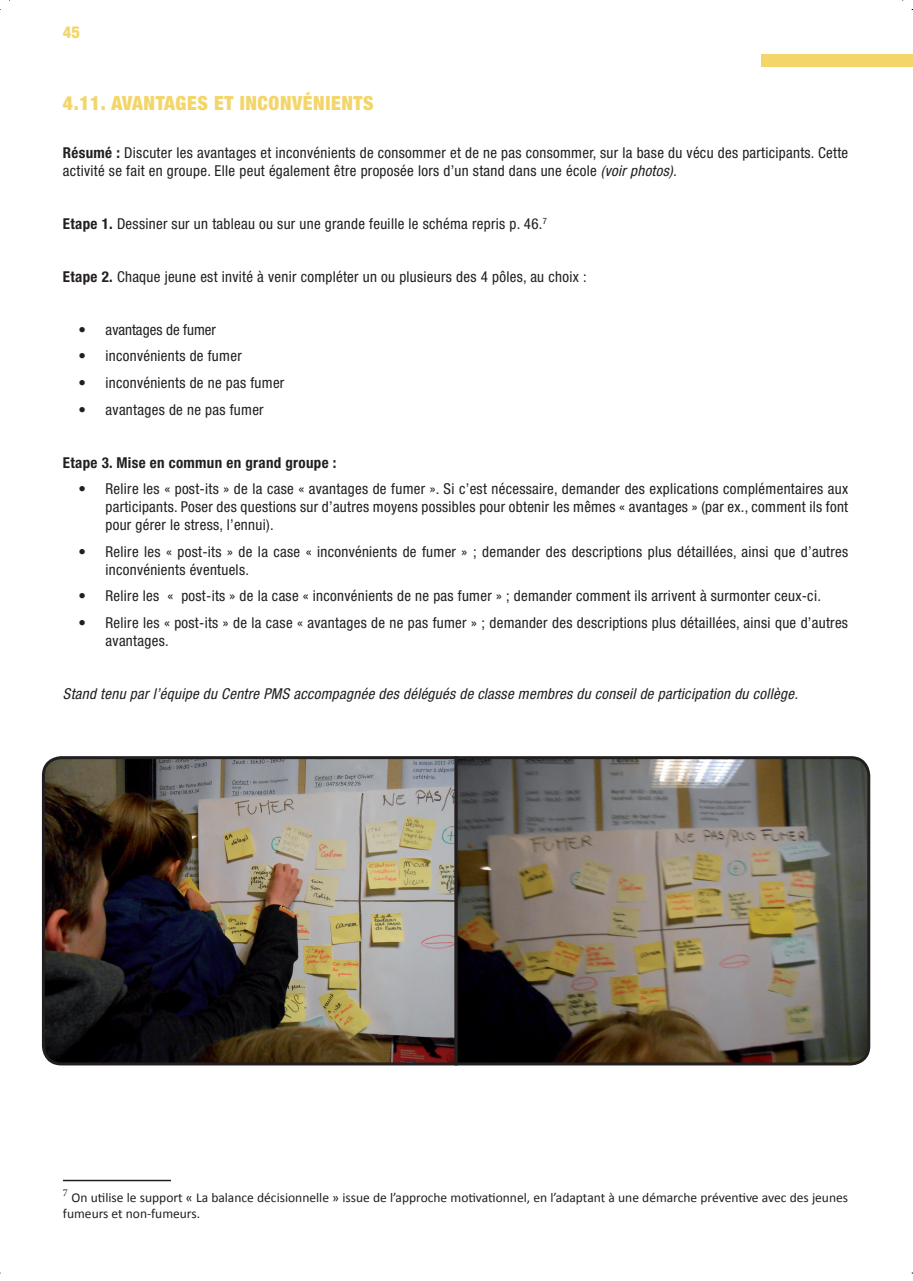
<style>
.page{position:relative;width:913px;height:1281px;background:#fff}
.page>*{position:absolute;margin:0;border:0;box-sizing:border-box;transform-origin:0 0}
.t1{font:900 condensed 19.5px "Helvetica Neue";letter-spacing:.03em;color:#f3d569}
.t2{font:800 condensed 16.5px "Helvetica Neue";color:#f3d569}
.t3{font:condensed 15px/18px "Helvetica Neue";letter-spacing:.02em;color:#231f20}
.t4{font:italic condensed 15px "Helvetica Neue";letter-spacing:.02em;color:#231f20}
.t5{font:700 condensed 15px "Helvetica Neue";color:#231f20}
.t6{font:condensed 15px "Helvetica Neue";color:#231f20}
.t7{font:13.5px/16.2px "Calibri";color:#231f20}
.s1{font-weight:700}
.s2{font-style:italic}
</style>
<div class="page">
<div style="left:761px;top:54px;width:152px;height:13px;background:#f3d569"></div>
<hr style="left:63px;top:1179px;width:108px;height:2px;background:#231f20">
<img style="left:41px;top:756px;width:412px;height:310px">
<img style="left:453px;top:756px;width:418px;height:310px">
<p class="t2" style="left:63px;top:22px;width:19px">45</p>
<h1 class="t1" style="left:63px;top:91px;width:312px">4.11. AVANTAGES ET INCONVÉNIENTS</h1>
<p class="t3" style="left:63px;top:143px;width:787px"><span class="s1">Résumé :</span> Discuter les avantages et inconvénients de consommer et de ne pas consommer, sur la base du vécu des participants. Cette activité se fait en groupe. Elle peut également être proposée lors d’un stand dans une école <span class="s2">(voir photos).</span></p>
<p class="t3" style="left:63px;top:214px;width:485px"><span class="s1">Etape 1.</span> Dessiner sur un tableau ou sur une grande feuille le schéma repris p. 46.<sup>7</sup></p>
<p class="t3" style="left:63px;top:267px;width:525px"><span class="s1">Etape 2.</span> Chaque jeune est invité à venir compléter un ou plusieurs des 4 pôles, au choix :</p>
<p class="t6" style="left:78px;top:321px;width:139px">• avantages de fumer</p>
<p class="t3" style="left:78px;top:347px;width:165px">• inconvénients de fumer</p>
<p class="t3" style="left:78px;top:373px;width:207px">• inconvénients de ne pas fumer</p>
<p class="t3" style="left:78px;top:400px;width:187px">• avantages de ne pas fumer</p>
<p class="t5" style="left:63px;top:453px;width:275px">Etape 3. Mise en commun en grand groupe :</p>
<p class="t3" style="left:105px;top:479px;width:744px;text-align:justify;text-indent:-27px">• Relire les « post-its » de la case « avantages de fumer ». Si c’est nécessaire, demander des explications complémentaires aux participants. Poser des questions sur d’autres moyens possibles pour obtenir les mêmes « avantages » (par ex., comment ils font pour gérer le stress, l’ennui).</p>
<p class="t3" style="left:105px;top:542px;width:744px;text-indent:-27px">• Relire les « post-its » de la case « inconvénients de fumer » ; demander des descriptions plus détaillées, ainsi que d’autres inconvénients éventuels.</p>
<p class="t3" style="left:78px;top:586px;width:744px">• Relire les « post-its » de la case « inconvénients de ne pas fumer » ; demander comment ils arrivent à surmonter ceux-ci.</p>
<p class="t3" style="left:105px;top:613px;width:744px;text-indent:-27px">• Relire les « post-its » de la case « avantages de ne pas fumer » ; demander des descriptions plus détaillées, ainsi que d’autres avantages.</p>
<p class="t4" style="left:63px;top:684px;width:736px">Stand tenu par l’équipe du Centre PMS accompagnée des délégués de classe membres du conseil de participation du collège.</p>
<p class="t7" style="left:63px;top:1189px;width:786px"><sup>7</sup> On utilise le support « La balance décisionnelle » issue de l’approche motivationnel, en l’adaptant à une démarche préventive avec des jeunes fumeurs et non-fumeurs.</p>
</div>
